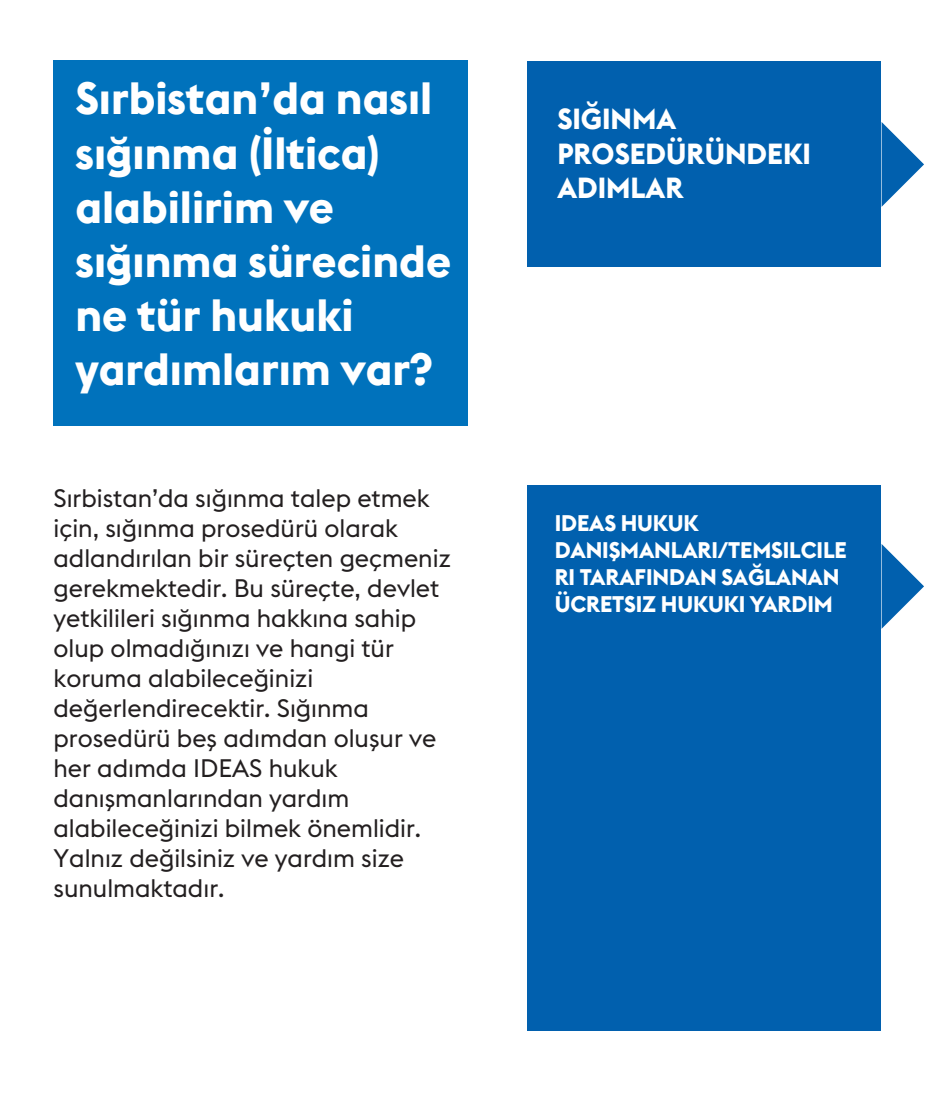
<style>
.page{position:relative;width:927px;height:1095px;background:#fff}
.page>*{position:absolute;margin:0;border:0;box-sizing:border-box;transform-origin:0 0}
.t1{font:700 45px/54px "Euclid Flex";color:#fff}
.t2{font:700 29px/34.8px "Euclid Flex";color:#fff}
.t3{font:25px/30px "Euclid Flex";color:#231f20}
.t4{font:700 22.5px/27px "Euclid Flex";letter-spacing:-.005em;color:#fff}
</style>
<div class="page">
<div style="left:527px;top:61px;width:353px;height:206px;background:#0160ae"></div>
<div style="left:527px;top:485px;width:353px;height:545px;background:#0160ae"></div>
<div style="left:53px;top:61px;width:415px;height:365px;background:#0072bc"></div>
<svg style="left:881px;top:544px;width:42px;height:85px"></svg>
<svg style="left:881px;top:122px;width:42px;height:85px"></svg>
<h1 class="t1" style="left:75px;top:71px;width:377px">Sırbistan’da nasıl sığınma (İltica) alabilirim ve sığınma sürecinde ne tür hukuki yardımlarım var?</h1>
<p class="t3" style="left:53px;top:484px;width:398px">Sırbistan’da sığınma talep etmek için, sığınma prosedürü olarak adlandırılan bir süreçten geçmeniz gerekmektedir. Bu süreçte, devlet yetkilileri sığınma hakkına sahip olup olmadığınızı ve hangi tür koruma alabileceğinizi değerlendirecektir. Sığınma prosedürü beş adımdan oluşur ve her adımda IDEAS hukuk danışmanlarından yardım alabileceğinizi bilmek önemlidir.<br>Yalnız değilsiniz ve yardım size sunulmaktadır.</p>
<p class="t2" style="left:557px;top:101px;width:255px">SIĞINMA<br>PROSEDÜRÜNDEKI<br>ADIMLAR</p>
<p class="t4" style="left:554px;top:510px;width:293px">IDEAS HUKUK<br>DANIŞMANLARI/TEMSILCILE<br>RI TARAFINDAN SAĞLANAN<br>ÜCRETSIZ HUKUKI YARDIM</p>
</div>
